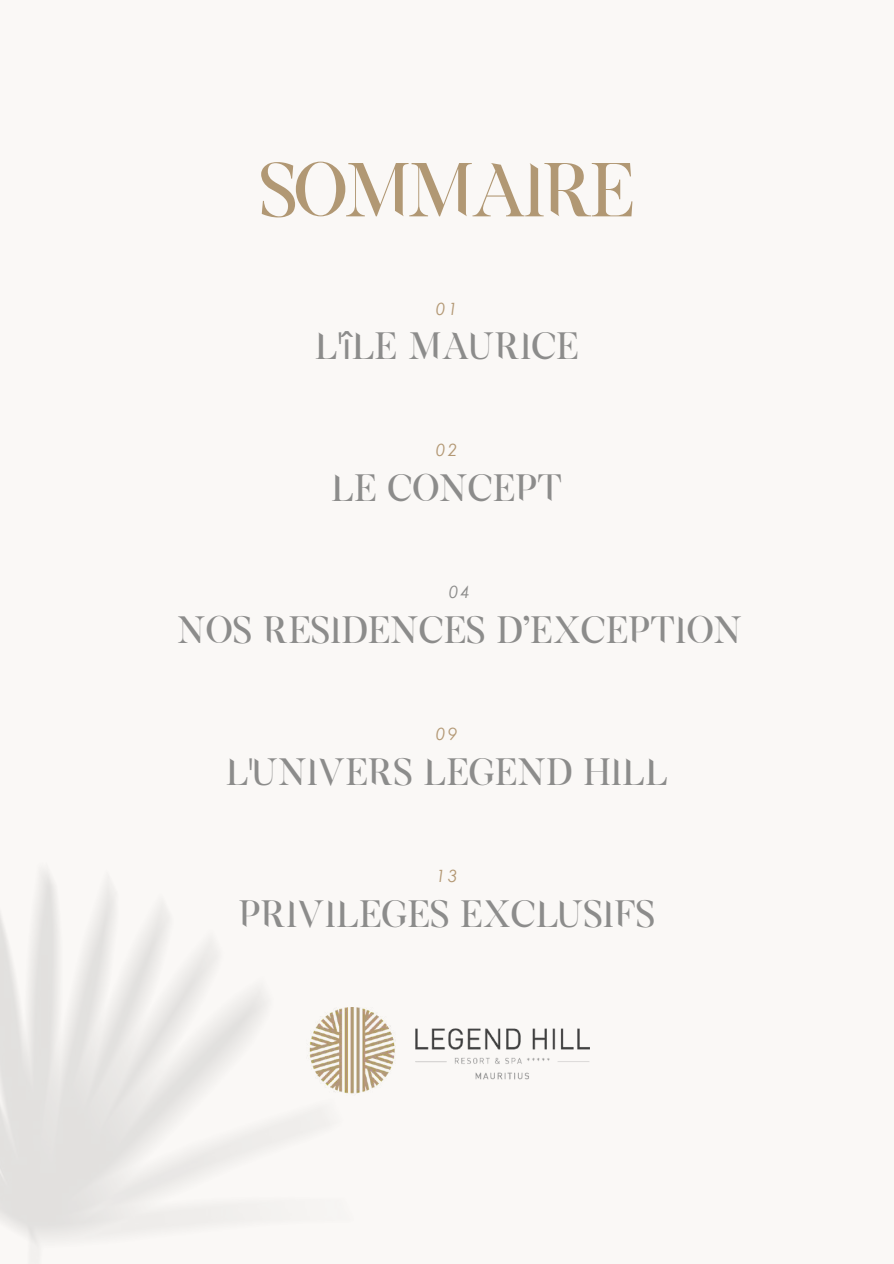
<style>
.page{position:relative;width:894px;height:1264px;background:#fff}
.page>*{position:absolute;margin:0;border:0;box-sizing:border-box;transform-origin:0 0}
.t1{font:72.9px "Exodus Demo Sa";letter-spacing:-.05em;color:#b19874}
.t2{font:36.45px "Exodus Demo Sa";color:#8c8c8b}
.t3{font:italic 16.95px "Century Gothic";letter-spacing:.145em;color:#b39874}
.t4{font:italic 16.95px "Century Gothic";color:#8c8c8b}
.s1{font-family:"Noto Sans"}
</style>
<div class="page">
<div style="left:0;top:0;width:893px;height:1263px;background:#faf8f6"></div>
<img style="left:306px;top:1007px;width:89px;height:88px">
<img style="left:415px;top:1028px;width:175px;height:52px">
<h1 class="t1" style="left:259px;top:143px;width:377px">SOMMAIRE</h1>
<p class="t3" style="left:436px;top:297px;width:23px">01</p>
<p class="t2" style="left:315px;top:322px;width:265px">L'<span class="s1">î</span>LE MAURICE</p>
<p class="t3" style="left:436px;top:439px;width:23px">02</p>
<p class="t2" style="left:331px;top:464px;width:232px">LE CONCEPT</p>
<p class="t4" style="left:449px;top:581px;width:23px">04</p>
<p class="t2" style="left:177px;top:606px;width:566px">NOS RESIDENCES D’EXCEPTION</p>
<p class="t3" style="left:436px;top:723px;width:23px">09</p>
<p class="t2" style="left:225px;top:748px;width:443px">L'UNIVERS LEGEND HILL</p>
<p class="t3" style="left:436px;top:865px;width:23px">13</p>
<p class="t2" style="left:238px;top:889px;width:418px">PRIVILEGES EXCLUSIFS</p>
</div>
